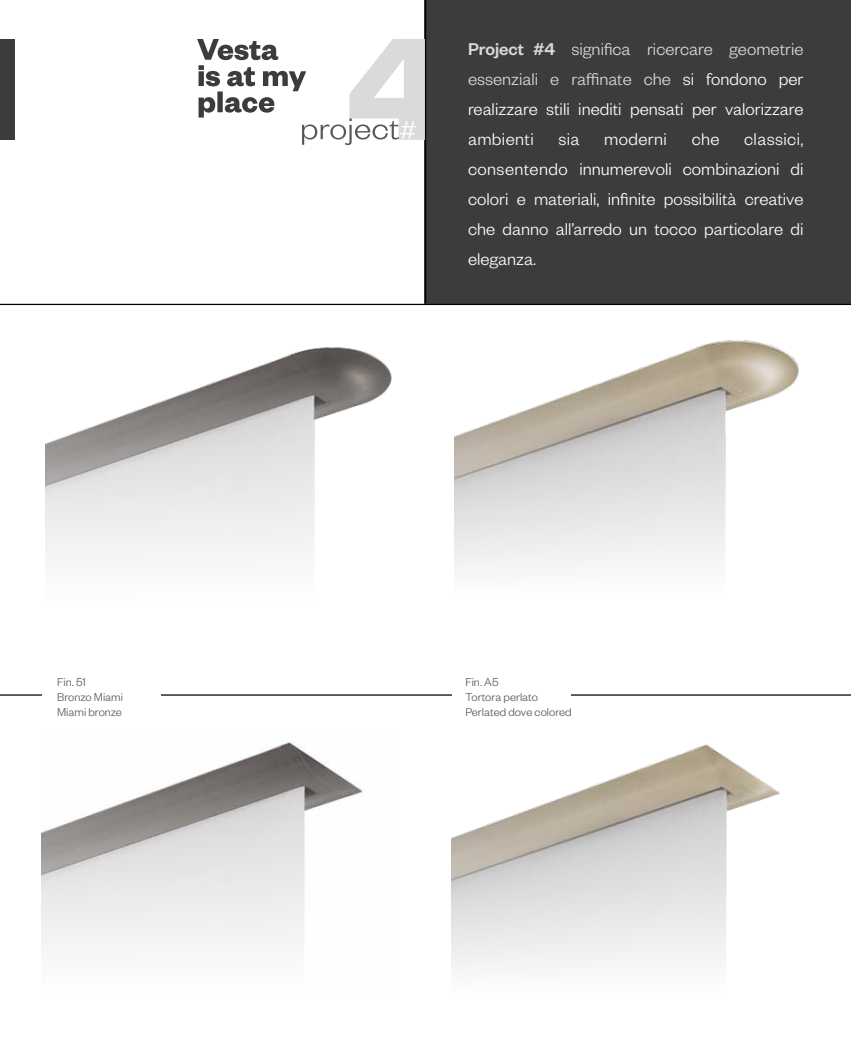
<style>
.page{position:relative;width:851px;height:1063px;background:#fff}
.page>*{position:absolute;margin:0;border:0;box-sizing:border-box;transform-origin:0 0}
.t1{font:300 18.75px/30px "Founders Grotesk";color:#fff;text-align:justify}
.t2{font:300 18.75px "Founders Grotesk";letter-spacing:.02em;color:#fff}
.t3{font:300 12.5px/15px "Founders Grotesk";color:#575756}
.s1{font-weight:500;color:#dadada}
.s2{color:#dadada}
</style>
<div class="page">
<hr style="left:0;top:694px;width:850px;height:2px;background:#000">
<img style="left:454px;top:340px;width:345px;height:229px">
<img style="left:452px;top:744px;width:328px;height:225px">
<img style="left:42px;top:742px;width:321px;height:205px">
<img style="left:45px;top:347px;width:347px;height:209px">
<div style="left:425px;top:0;width:425px;height:304px;background:#3c3c3b"></div>
<div style="left:0;top:39px;width:14px;height:101px;background:#3c3c3b"></div>
<div style="left:42px;top:665px;width:119px;height:61px;background:#fff"></div>
<div style="left:452px;top:665px;width:118px;height:61px;background:#fff"></div>
<svg style="left:197px;top:39px;width:228px;height:106px"></svg>
<hr style="left:0;top:304px;width:850px;height:1px;background:#000">
<hr style="left:425px;top:0;width:1px;height:303px;background:#000">
<p class="t3" style="left:57px;top:674px;width:67px">Fin. 51<br>Bronzo Miami<br>Miami bronze</p>
<p class="t1" style="left:468px;top:33px;width:337px"><span class="s1">Project #4</span> <span class="s2">significa ricercare geometrie essenziali e raffinate che</span> si fondono per realizzare stili inediti pensati per valorizzare ambienti</p>
<p class="t1" style="left:468px;top:123px;width:337px;text-indent:276px">classici, consentendo innumerevoli combinazioni di colori e materiali, infinite possibilità creative che danno all’arredo un tocco particolare di eleganza.</p>
<p class="t1" style="left:558px;top:123px;width:23px">sia</p>
<p class="t2" style="left:604px;top:128px;width:64px">moderni</p>
<p class="t1" style="left:691px;top:123px;width:29px">che</p>
<p class="t3" style="left:465px;top:674px;width:108px">Fin. A5<br>Tortora perlato<br>Perlated dove colored</p>
</div>
